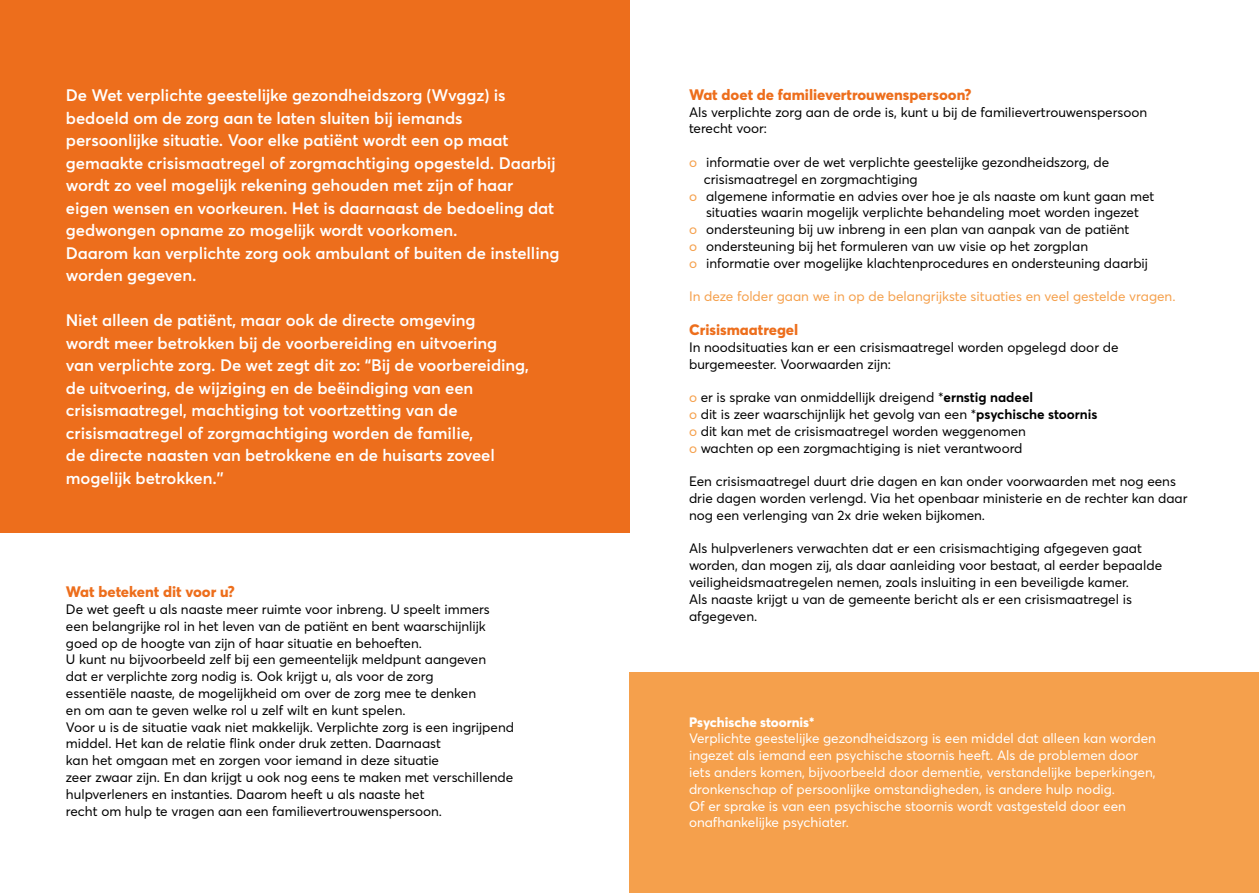
<style>
.page{position:relative;width:1259px;height:893px;background:#fff}
.page>*{position:absolute;margin:0;border:0;box-sizing:border-box;transform-origin:0 0}
.t1{font:600 16.5px/22.5px "Averta";letter-spacing:-.005em;color:#fff}
.t2{font:800 15px "Averta";color:#ed6e1c}
.t3{font:13.5px/16.8px "Averta";color:#000}
.t4{font:13.5px/16.8px "Averta";color:#fff}
.t5{font:13.5px "Averta";color:#f5a04c}
.t6{font:800 13.5px "Averta";color:#fff}
.s1{color:#f5a04c}
.s2{font-weight:700}
</style>
<div class="page">
<div style="left:0;top:0;width:629px;height:532px;background:#ed6e1c"></div>
<div style="left:629px;top:673px;width:630px;height:220px;background:#f5a04c"></div>
<p class="t1" style="left:66px;top:83px;width:495px">De Wet verplichte geestelijke gezondheidszorg (Wvggz) is bedoeld om de zorg aan te laten sluiten bij iemands<br>persoonlijke situatie. Voor elke patiënt wordt een op maat gemaakte crisismaatregel of zorgmachtiging opgesteld. Daarbij wordt zo veel mogelijk rekening gehouden met zijn of haar eigen wensen en voorkeuren. Het is daarnaast de bedoeling dat gedwongen opname zo mogelijk wordt voorkomen.<br>Daarom kan verplichte zorg ook ambulant of buiten de instelling worden gegeven.</p>
<p class="t1" style="left:66px;top:308px;width:465px">Niet alleen de patiënt, maar ook de directe omgeving<br>wordt meer betrokken bij de voorbereiding en uitvoering van verplichte zorg. De wet zegt dit zo: “Bij de voorbereiding, de uitvoering, de wijziging en de beëindiging van een crisismaatregel, machtiging tot voortzetting van de crisismaatregel of zorgmachtiging worden de familie,<br>de directe naasten van betrokkene en de huisarts zoveel mogelijk betrokken.’’</p>
<p class="t2" style="left:66px;top:581px;width:170px">Wat betekent dit voor u?</p>
<p class="t3" style="left:66px;top:600px;width:450px">De wet geeft u als naaste meer ruimte voor inbreng. U speelt immers een belangrijke rol in het leven van de patiënt en bent waarschijnlijk goed op de hoogte van zijn of haar situatie en behoeften.<br>U kunt nu bijvoorbeeld zelf bij een gemeentelijk meldpunt aangeven<br>dat er verplichte zorg nodig is. Ook krijgt u, als voor de zorg<br>essentiële naaste, de mogelijkheid om over de zorg mee te denken<br>en om aan te geven welke rol u zelf wilt en kunt spelen.<br>Voor u is de situatie vaak niet makkelijk. Verplichte zorg is een ingrijpend middel. Het kan de relatie flink onder druk zetten. Daarnaast<br>kan het omgaan met en zorgen voor iemand in deze situatie<br>zeer zwaar zijn. En dan krijgt u ook nog eens te maken met verschillende hulpverleners en instanties. Daarom heeft u als naaste het<br>recht om hulp te vragen aan een familievertrouwenspersoon.</p>
<p class="t2" style="left:689px;top:84px;width:284px">Wat doet de familievertrouwenspersoon?</p>
<p class="t3" style="left:689px;top:103px;width:460px">Als verplichte zorg aan de orde is, kunt u bij de familievertrouwenspersoon terecht voor:</p>
<p class="t3" style="left:689px;top:153px;width:422px"><span class="s1">o</span> informatie over de wet verplichte geestelijke gezondheidszorg, de</p>
<p class="t3" style="left:704px;top:170px;width:215px">crisismaatregel en zorgmachtiging</p>
<p class="t3" style="left:689px;top:187px;width:467px"><span class="s1">o</span> algemene informatie en advies over hoe je als naaste om kunt gaan met</p>
<p class="t3" style="left:706px;top:204px;width:434px">situaties waarin mogelijk verplichte behandeling moet worden ingezet</p>
<p class="t3" style="left:689px;top:220px;width:442px"><span class="s1">o</span> ondersteuning bij uw inbreng in een plan van aanpak van de patiënt</p>
<p class="t3" style="left:689px;top:237px;width:400px"><span class="s1">o</span> ondersteuning bij het formuleren van uw visie op het zorgplan</p>
<p class="t3" style="left:689px;top:254px;width:460px"><span class="s1">o</span> informatie over mogelijke klachtenprocedures en ondersteuning daarbij</p>
<p class="t5" style="left:689px;top:287px;width:488px">In deze folder gaan we in op de belangrijkste situaties en veel gestelde vragen.</p>
<p class="t2" style="left:689px;top:319px;width:111px">Crisismaatregel</p>
<p class="t3" style="left:689px;top:338px;width:431px">In noodsituaties kan er een crisismaatregel worden opgelegd door de burgemeester. Voorwaarden zijn:</p>
<p class="t3" style="left:689px;top:388px;width:410px"><span class="s1">o</span> er is sprake van onmiddellijk dreigend *<span class="s2">ernstig nadeel<br></span><span class="s1">o</span> dit is zeer waarschijnlijk het gevolg van een *<span class="s2">psychische stoornis </span><span class="s1">o</span> dit kan met de crisismaatregel worden weggenomen<br><span class="s1">o</span> wachten op een zorgmachtiging is niet verantwoord</p>
<p class="t3" style="left:689px;top:472px;width:500px">Een crisismaatregel duurt drie dagen en kan onder voorwaarden met nog eens drie dagen worden verlengd. Via het openbaar ministerie en de rechter kan daar nog een verlenging van 2x drie weken bijkomen.</p>
<p class="t3" style="left:689px;top:540px;width:474px">Als hulpverleners verwachten dat er een crisismachtiging afgegeven gaat worden, dan mogen zij, als daar aanleiding voor bestaat, al eerder bepaalde veiligheidsmaatregelen nemen, zoals insluiting in een beveiligde kamer.<br>Als naaste krijgt u van de gemeente bericht als er een crisismaatregel is afgegeven.</p>
<p class="t6" style="left:689px;top:712px;width:127px">Psychische stoornis*</p>
<p class="t4" style="left:689px;top:730px;width:468px">Verplichte geestelijke gezondheidszorg is een middel dat alleen kan worden ingezet als iemand een psychische stoornis heeft. Als de problemen door iets anders komen, bijvoorbeeld door dementie, verstandelijke beperkingen, dronkenschap of persoonlijke omstandigheden, is andere hulp nodig.<br>Of er sprake is van een psychische stoornis wordt vastgesteld door een onafhankelijke psychiater.</p>
</div>
